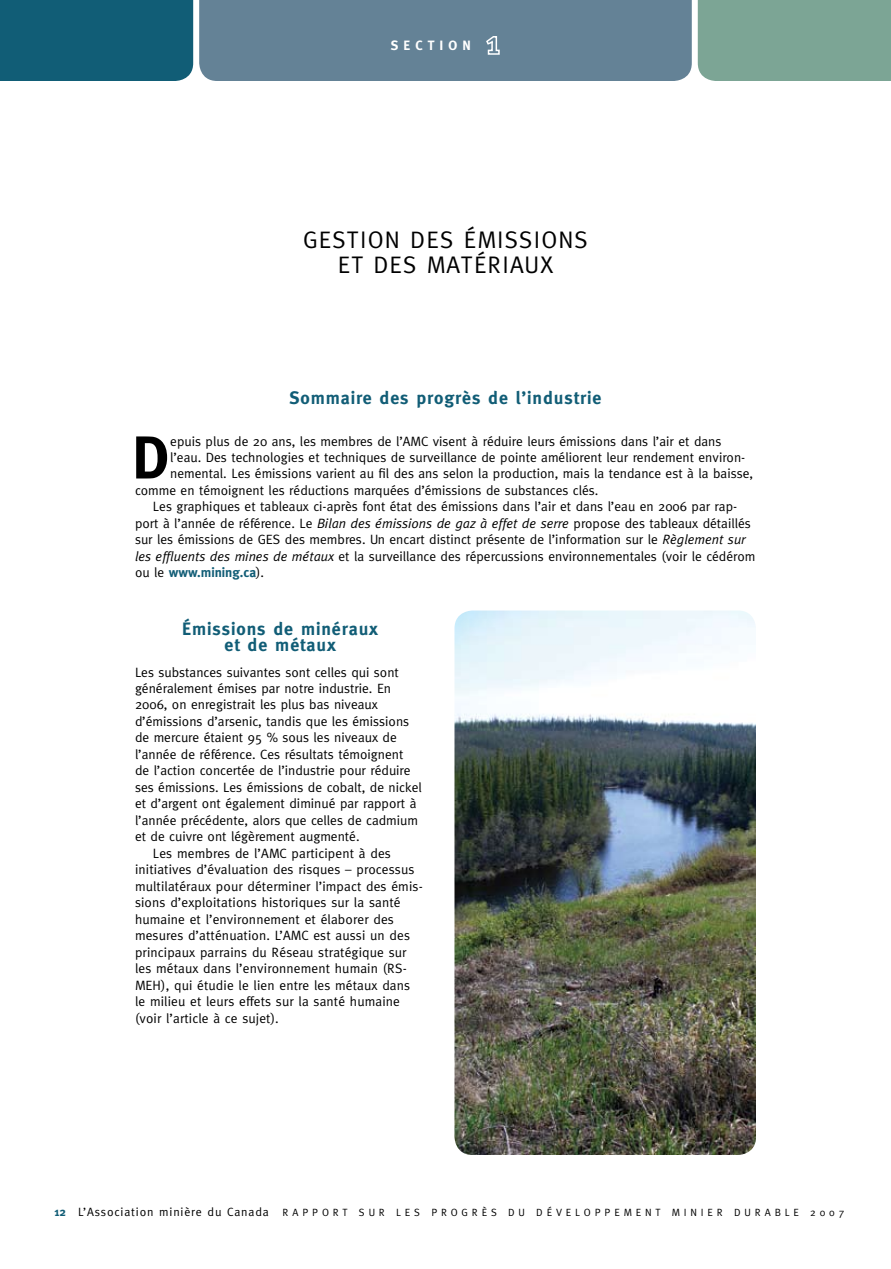
<style>
.page{position:relative;width:891px;height:1269px;background:#fff}
.page>*{position:absolute;margin:0;border:0;box-sizing:border-box;transform-origin:0 0}
.t1{font:700 60.9px "Meta";color:#000}
.t2{font:24px "Meta";color:#000}
.t3{font:700 18px/16.5px "Meta";letter-spacing:.05em;color:#115d76;text-align:center}
.t4{font:13.5px "Meta";color:#000}
.t5{font:700 13.5px "Meta";color:#115d76}
.t6{font:700 13.5px "Meta";letter-spacing:.375em;color:#fff}
.t7{font:10.5px "Meta";letter-spacing:.37em;color:#000}
.s1{font-style:italic}
.s2{font-weight:400;color:#000}
.s3{font-weight:700;font-size:12px;color:#115d76}
.s4{font-size:12px}
</style>
<div class="page">
<div style="left:0;top:0;width:193px;height:81px;background:#115d76"></div>
<div style="left:698px;top:0;width:193px;height:81px;background:#7ca595"></div>
<div style="left:199px;top:0;width:493px;height:81px;background:#648296"></div>
<img style="left:454px;top:610px;width:302px;height:545px">
<p class="t6" style="left:391px;top:37px;width:81px">Sect ion</p>
<h2 class="t2" style="left:303px;top:225px;width:30px">Gestion</h2>
<h2 class="t2" style="left:410px;top:225px;width:15px">des</h2>
<h2 class="t2" style="left:464px;top:225px;width:15px">émissions</h2>
<h2 class="t2" style="left:338px;top:251px;width:50px">et des</h2>
<h2 class="t2" style="left:427px;top:251px;width:15px">matériaux</h2>
<h3 class="t3" style="left:290px;top:389px;width:313px">Sommaire des progrès de l’industrie</h3>
<h1 class="t1" style="left:132px;top:422px;width:32px">D</h1>
<p class="t4" style="left:170px;top:433px;width:553px">epuis plus de 20 ans, les membres de l’AMC visent à réduire leurs émissions dans l’air et dans</p>
<p class="t4" style="left:170px;top:450px;width:577px">l’eau. Des technologies et techniques de surveillance de pointe améliorent leur rendement environ-</p>
<p class="t4" style="left:170px;top:466px;width:584px">nemental. Les émissions varient au fil des ans selon la production, mais la tendance est à la baisse,</p>
<p class="t4" style="left:135px;top:483px;width:465px">comme en témoignent les réductions marquées d’émissions de substances clés.</p>
<p class="t4" style="left:153px;top:499px;width:586px">Les graphiques et tableaux ci-après font état des émissions dans l’air et dans l’eau en 2006 par rap-</p>
<p class="t4" style="left:135px;top:515px;width:617px">port à l’année de référence. Le <span class="s1">Bilan des émissions de gaz à effet de serre</span> propose des tableaux détaillés</p>
<p class="t4" style="left:135px;top:532px;width:612px">sur les émissions de GES des membres. Un encart distinct présente de l’information sur le <span class="s1">Règlement sur</span></p>
<p class="t4" style="left:135px;top:548px;width:622px"><span class="s1">les effluents des mines de métaux</span> et la surveillance des répercussions environnementales (voir le cédérom</p>
<p class="t5" style="left:135px;top:565px;width:131px"><span class="s2">ou le</span> www.mining.ca<span class="s2">).</span></p>
<h3 class="t3" style="left:182px;top:620px;width:198px">Émissions de minéraux et de métaux</h3>
<p class="t4" style="left:135px;top:664px;width:265px">Les substances suivantes sont celles qui sont</p>
<p class="t4" style="left:135px;top:681px;width:258px">généralement émises par notre industrie. En</p>
<p class="t4" style="left:135px;top:697px;width:244px">2006, on enregistrait les plus bas niveaux</p>
<p class="t4" style="left:135px;top:714px;width:276px">d’émissions d’arsenic, tandis que les émissions</p>
<p class="t4" style="left:135px;top:730px;width:263px">de mercure étaient 95 % sous les niveaux de</p>
<p class="t4" style="left:135px;top:746px;width:270px">l’année de référence. Ces résultats témoignent</p>
<p class="t4" style="left:135px;top:763px;width:277px">de l’action concertée de l’industrie pour réduire</p>
<p class="t4" style="left:135px;top:779px;width:288px">ses émissions. Les émissions de cobalt, de nickel</p>
<p class="t4" style="left:135px;top:796px;width:283px">et d’argent ont également diminué par rapport à</p>
<p class="t4" style="left:135px;top:812px;width:285px">l’année précédente, alors que celles de cadmium</p>
<p class="t4" style="left:135px;top:829px;width:226px">et de cuivre ont légèrement augmenté.</p>
<p class="t4" style="left:153px;top:845px;width:239px">Les membres de l’AMC participent à des</p>
<p class="t4" style="left:135px;top:862px;width:281px">initiatives d’évaluation des risques – processus</p>
<p class="t4" style="left:135px;top:878px;width:289px">multilatéraux pour déterminer l’impact des émis-</p>
<p class="t4" style="left:135px;top:895px;width:267px">sions d’exploitations historiques sur la santé</p>
<p class="t4" style="left:135px;top:911px;width:260px">humaine et l’environnement et élaborer des</p>
<p class="t4" style="left:135px;top:928px;width:277px">mesures d’atténuation. L’AMC est aussi un des</p>
<p class="t4" style="left:135px;top:944px;width:273px">principaux parrains du Réseau stratégique sur</p>
<p class="t4" style="left:135px;top:961px;width:273px">les métaux dans l’environnement humain (RS-</p>
<p class="t4" style="left:135px;top:977px;width:277px">MEH), qui étudie le lien entre les métaux dans</p>
<p class="t4" style="left:135px;top:994px;width:266px">le milieu et leurs effets sur la santé humaine</p>
<p class="t4" style="left:135px;top:1010px;width:145px">(voir l’article à ce sujet).</p>
<p class="t7" style="left:54px;top:1206px;width:792px"><span class="s3">12</span> <span class="s4">L’Association minière du Canada</span> RAPPORT SUR LES PROGRÈ S DU DÉVELOPPEMENT MINIER DURABLE 2007</p>
</div>
